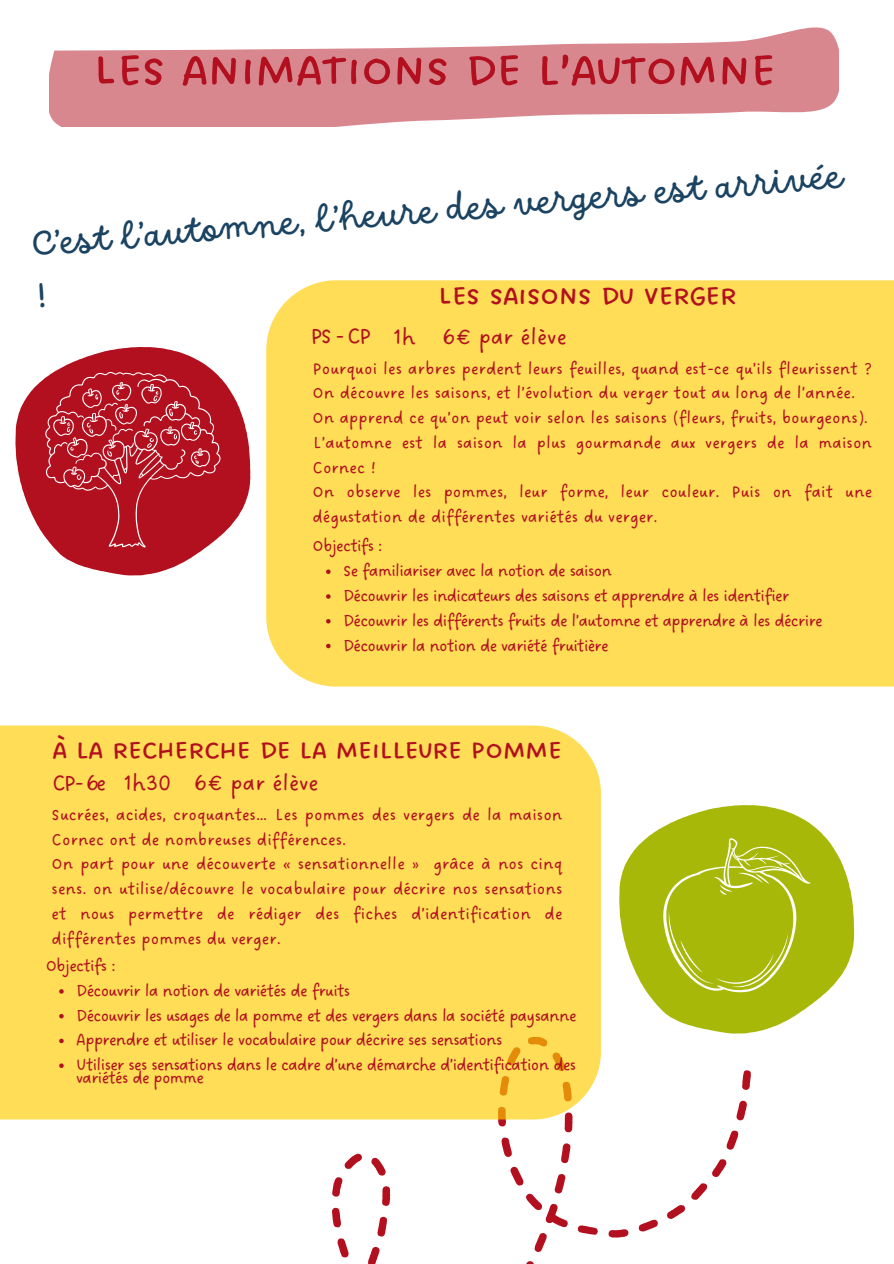
<style>
.page{position:relative;width:894px;height:1264px;background:#fff}
.page>*{position:absolute;margin:0;border:0;box-sizing:border-box;transform-origin:0 0}
.t1{font:64.35px "DO All Caps Regular";letter-spacing:-.04em;color:#b2101f}
.t2{font:37.5px/50.7px "DO Script Regular";color:#1b4463}
.t3{font:37.5px "DO All Caps Regular";letter-spacing:-.04em;color:#b2101f}
.t4{font:35.7px "DO All Caps Regular";letter-spacing:-.04em;color:#b2101f}
.t5{font:24px "DO Sans Regular";color:#b2101f}
.t6{font:18px/24.8px "DO Sans Regular";color:#b2101f}
.t7{font:18px "DO Sans Regular";letter-spacing:-.04em;color:#b2101f}
</style>
<div class="page">
<svg style="left:15px;top:347px;width:235px;height:228px;fill:#b2101f"></svg>
<svg style="left:527px;top:1261px;width:7px;height:2px"></svg>
<svg style="left:608px;top:1229px;width:21px;height:9px"></svg>
<svg style="left:638px;top:1219px;width:20px;height:13px"></svg>
<svg style="left:368px;top:1247px;width:12px;height:16px"></svg>
<svg style="left:337px;top:1238px;width:12px;height:20px"></svg>
<svg style="left:667px;top:1159px;width:60px;height:60px"></svg>
<svg style="left:377px;top:1216px;width:10px;height:21px"></svg>
<svg style="left:332px;top:1207px;width:9px;height:21px"></svg>
<svg style="left:726px;top:1130px;width:13px;height:20px"></svg>
<svg style="left:382px;top:1186px;width:9px;height:20px"></svg>
<svg style="left:736px;top:1100px;width:11px;height:21px"></svg>
<svg style="left:332px;top:1177px;width:11px;height:20px"></svg>
<svg style="left:371px;top:1157px;width:15px;height:19px"></svg>
<svg style="left:344px;top:1153px;width:18px;height:16px"></svg>
<svg style="left:742px;top:1070px;width:9px;height:20px"></svg>
<svg style="left:495px;top:1119px;width:103px;height:133px"></svg>
<div style="left:0;top:725px;width:600px;height:394px;background:#ffdd57"></div>
<svg style="left:619px;top:805px;width:234px;height:228px;fill:#a7b809"></svg>
<svg style="left:45px;top:372px;width:175px;height:175px"></svg>
<svg style="left:662px;top:837px;width:148px;height:156px"></svg>
<svg style="left:49px;top:27px;width:789px;height:100px;fill:#d8878f"></svg>
<div style="left:266px;top:280px;width:627px;height:406px;background:#ffdd57"></div>
<svg style="left:59px;top:989px;width:5px;height:4px"></svg>
<svg style="left:59px;top:1013px;width:5px;height:5px"></svg>
<svg style="left:59px;top:1038px;width:5px;height:5px"></svg>
<svg style="left:59px;top:1063px;width:5px;height:4px"></svg>
<svg style="left:326px;top:569px;width:4px;height:5px"></svg>
<svg style="left:326px;top:594px;width:4px;height:4px"></svg>
<svg style="left:326px;top:619px;width:4px;height:4px"></svg>
<svg style="left:326px;top:643px;width:4px;height:5px"></svg>
<p class="t1" style="left:92px;top:28px;width:685px">Les animations de l’automne</p>
<p class="t2" style="left:30px;top:222px;width:815px;rotate:-5deg">C’est l’automne, l’heure des vergers est arrivée !</p>
<h3 class="t3" style="left:437px;top:271px;width:301px">Les saisons du verger</h3>
<h4 class="t5" style="left:310px;top:322px;width:62px">PS-CP</h4>
<h4 class="t5" style="left:393px;top:322px;width:23px">1h</h4>
<p class="t5" style="left:442px;top:322px;width:125px">6€ par élève</p>
<h1 class="t6" style="left:312px;top:356px;width:561px">Pourquoi les arbres perdent leurs feuilles, quand est-ce qu’ils fleurissent ?<br>On découvre les saisons, et l’évolution du verger tout au long de l’année.</h1>
<h2 class="t6" style="left:312px;top:406px;width:556px">On apprend ce qu’on peut voir selon les saisons (fleurs, fruits, bourgeons).</h2>
<h2 class="t6" style="left:312px;top:431px;width:561px">L’automne est la saison la plus gourmande aux vergers de la maison<br>Cornec !</h2>
<p class="t6" style="left:312px;top:480px;width:561px">On observe les pommes, leur forme, leur couleur. Puis on fait une dégustation de différentes variétés du verger.</p>
<h4 class="t7" style="left:312px;top:535px;width:72px">Objectifs :</h4>
<h4 class="t7" style="left:343px;top:560px;width:270px">Se familiariser avec la notion de saison</h4>
<p class="t7" style="left:343px;top:585px;width:447px">Découvrir les indicateurs des saisons et apprendre à les identifier</p>
<p class="t7" style="left:343px;top:610px;width:481px">Découvrir les différents fruits de l’automne et apprendre à les décrire</p>
<p class="t7" style="left:343px;top:634px;width:267px">Découvrir la notion de variété fruitière</p>
<p class="t4" style="left:52px;top:726px;width:512px">à la recherche de la meilleure pomme</p>
<p class="t5" style="left:52px;top:768px;width:56px">CP- 6e</p>
<p class="t5" style="left:124px;top:769px;width:49px">1h30</p>
<p class="t5" style="left:194px;top:769px;width:125px">6€ par élève</p>
<p class="t6" style="left:52px;top:803px;width:512px">Sucrées, acides, croquantes… Les pommes des vergers de la maison<br>Cornec ont de nombreuses différences.</p>
<p class="t6" style="left:52px;top:852px;width:512px;text-align:justify">On part pour une découverte « sensationnelle » grâce à nos cinq sens. on utilise/découvre le vocabulaire pour décrire nos sensations et nous permettre de rédiger des fiches d’identification de différentes pommes du verger.</p>
<p class="t7" style="left:46px;top:955px;width:72px">Objectifs :</p>
<p class="t7" style="left:76px;top:980px;width:275px">Découvrir la notion de variétés de fruits</p>
<p class="t7" style="left:76px;top:1004px;width:501px">Découvrir les usages de la pomme et des vergers dans la société paysanne</p>
<p class="t7" style="left:76px;top:1029px;width:427px">Apprendre et utiliser le vocabulaire pour décrire ses sensations</p>
<h4 class="t7" style="left:76px;top:1054px;width:501px">Utiliser ses sensations dans le cadre d’une démarche d’identification des</h4>
<h4 class="t7" style="left:76px;top:1066px;width:129px">variétés de pomme</h4>
</div>
